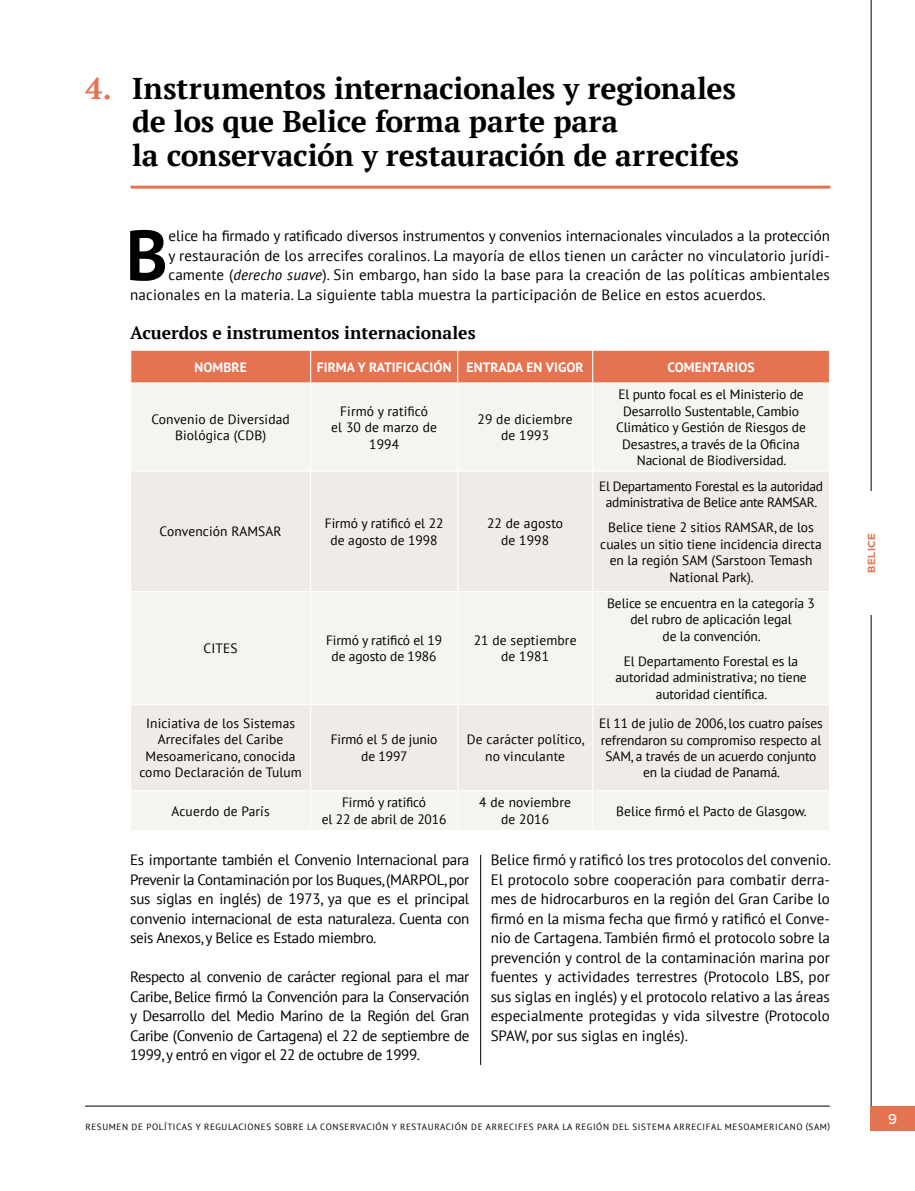
<style>
.page{position:relative;width:915px;height:1191px;background:#fff}
.page>*{position:absolute;margin:0;border:0;box-sizing:border-box;transform-origin:0 0}
.t1{font:700 70.65px "PT Sans";color:#000}
.t2{font:700 30px/33px "PT Serif";letter-spacing:-.005em;color:#000}
.t3{font:700 17.55px "PT Serif";color:#000}
.t4{font:15px/19.5px "PT Sans";color:#000;text-align:justify}
.t5{font:500 15px "Proxima Nova";color:#fff}
.t6{font:13.5px/16.5px "PT Sans";letter-spacing:-.01em;color:#000;text-align:center}
.t7{font:13.5px/16.5px "PT Sans";letter-spacing:.01em;color:#000;text-align:center}
.t8{font:700 13.5px "PT Sans";letter-spacing:.01em;color:#fff}
.t9{font:700 10.5px "Metropolis";letter-spacing:.05em;color:#e47451}
.t10{font:9px "PT Sans";letter-spacing:.07em;color:#000}
.s1{color:#e47451}
.s2{font-style:italic}
</style>
<div class="page">
<hr style="left:85px;top:1105px;width:744px;height:1px;background:#000">
<hr style="left:870px;top:0;width:1px;height:1106px;background:#000">
<div style="left:870px;top:1106px;width:44px;height:24px;background:#e47451"></div>
<div style="left:858px;top:491px;width:24px;height:124px;background:#fff"></div>
<div style="left:131px;top:351px;width:697px;height:31px;background:#e47451"></div>
<div style="left:132px;top:384px;width:696px;height:446px;background:#f6f4f1"></div>
<svg style="left:131px;top:472px;width:697px;height:318px;fill:#efece8"></svg>
<hr style="left:310px;top:351px;width:1px;height:31px;background:#fff">
<hr style="left:457px;top:351px;width:1px;height:31px;background:#fff">
<hr style="left:592px;top:351px;width:1px;height:31px;background:#fff">
<hr style="left:310px;top:383px;width:1px;height:87px;background:#fff">
<hr style="left:457px;top:383px;width:1px;height:87px;background:#fff">
<hr style="left:592px;top:383px;width:1px;height:87px;background:#fff">
<hr style="left:130px;top:470px;width:180px;height:2px;background:#fff">
<hr style="left:310px;top:470px;width:147px;height:2px;background:#fff">
<hr style="left:310px;top:472px;width:1px;height:119px;background:#fff">
<hr style="left:457px;top:470px;width:135px;height:2px;background:#fff">
<hr style="left:457px;top:472px;width:1px;height:119px;background:#fff">
<hr style="left:592px;top:470px;width:237px;height:2px;background:#fff">
<hr style="left:592px;top:472px;width:1px;height:119px;background:#fff">
<hr style="left:130px;top:591px;width:180px;height:1px;background:#fff">
<hr style="left:310px;top:591px;width:147px;height:1px;background:#fff">
<hr style="left:310px;top:592px;width:1px;height:112px;background:#fff">
<hr style="left:457px;top:591px;width:135px;height:1px;background:#fff">
<hr style="left:457px;top:592px;width:1px;height:112px;background:#fff">
<hr style="left:592px;top:591px;width:237px;height:1px;background:#fff">
<hr style="left:592px;top:592px;width:1px;height:112px;background:#fff">
<hr style="left:130px;top:704px;width:180px;height:1px;background:#fff">
<hr style="left:310px;top:704px;width:147px;height:1px;background:#fff">
<hr style="left:310px;top:705px;width:1px;height:85px;background:#fff">
<hr style="left:457px;top:704px;width:135px;height:1px;background:#fff">
<hr style="left:457px;top:705px;width:1px;height:85px;background:#fff">
<hr style="left:592px;top:704px;width:237px;height:1px;background:#fff">
<hr style="left:592px;top:705px;width:1px;height:85px;background:#fff">
<hr style="left:130px;top:790px;width:180px;height:1px;background:#fff">
<hr style="left:310px;top:790px;width:147px;height:1px;background:#fff">
<hr style="left:310px;top:791px;width:1px;height:39px;background:#fff">
<hr style="left:457px;top:790px;width:135px;height:1px;background:#fff">
<hr style="left:457px;top:791px;width:1px;height:39px;background:#fff">
<hr style="left:592px;top:790px;width:237px;height:1px;background:#fff">
<hr style="left:592px;top:791px;width:1px;height:39px;background:#fff">
<hr style="left:130px;top:186px;width:700px;height:3px;background:#e47451">
<hr style="left:480px;top:855px;width:1px;height:210px;background:#000">
<h2 class="t2" style="left:132px;top:72px;width:608px;text-indent:-46px"><span class="s1">4.</span> Instrumentos internacionales y regionales de los que Belice forma parte para<br>la conservación y restauración de arrecifes</h2>
<h1 class="t1" style="left:126px;top:208px;width:43px">B</h1>
<p class="t4" style="left:168px;top:226px;width:662px">elice ha firmado y ratificado diversos instrumentos y convenios internacionales vinculados a la protección</p>
<p class="t4" style="left:168px;top:245px;width:662px">y restauración de los arrecifes coralinos. La mayoría de ellos tienen un carácter no vinculatorio jurídi-</p>
<p class="t4" style="left:168px;top:265px;width:662px">camente (<span class="s2">derecho suave</span>). Sin embargo, han sido la base para la creación de las políticas ambientales</p>
<p class="t4" style="left:130px;top:284px;width:637px">nacionales en la materia. La siguiente tabla muestra la participación de Belice en estos acuerdos.</p>
<p class="t3" style="left:130px;top:321px;width:347px">Acuerdos e instrumentos internacionales</p>
<p class="t8" style="left:194px;top:358px;width:54px">NOMBRE</p>
<p class="t8" style="left:316px;top:358px;width:268px">FIRMA Y RATIFICACIÓN ENTRADA EN VIGOR</p>
<p class="t8" style="left:667px;top:358px;width:89px">COMENTARIOS</p>
<p class="t7" style="left:151px;top:410px;width:140px">Convenio de Diversidad<br>Biológica (CDB)</p>
<p class="t7" style="left:331px;top:402px;width:107px">Firmó y ratificó<br>el 30 de marzo de<br>1994</p>
<p class="t7" style="left:477px;top:410px;width:97px">29 de diciembre de 1993</p>
<p class="t7" style="left:159px;top:523px;width:123px">Convención RAMSAR</p>
<p class="t6" style="left:324px;top:515px;width:120px">Firmó y ratificó el 22 de agosto de 1998</p>
<p class="t7" style="left:487px;top:515px;width:78px">22 de agosto de 1998</p>
<p class="t6" style="left:203px;top:640px;width:36px">CITES</p>
<p class="t6" style="left:326px;top:631px;width:118px">Firmó y ratificó el 19 de agosto de 1986</p>
<p class="t7" style="left:473px;top:631px;width:104px">21 de septiembre de 1981</p>
<p class="t7" style="left:139px;top:714px;width:164px">Iniciativa de los Sistemas<br>Arrecifales del Caribe<br>Mesoamericano, conocida como Declaración de Tulum</p>
<p class="t6" style="left:330px;top:731px;width:108px">Firmó el 5 de junio de 1997</p>
<p class="t7" style="left:467px;top:731px;width:119px">De carácter político, no vinculante</p>
<p class="t6" style="left:616px;top:386px;width:191px">El punto focal es el Ministerio de<br>Desarrollo Sustentable, Cambio<br>Climático y Gestión de Riesgos de<br>Desastres, a través de la Oficina<br>Nacional de Biodiversidad.</p>
<p class="t6" style="left:599px;top:477px;width:225px">El Departamento Forestal es la autoridad administrativa de Belice ante RAMSAR.</p>
<p class="t6" style="left:600px;top:519px;width:223px">Belice tiene 2 sitios RAMSAR, de los cuales un sitio tiene incidencia directa en la región SAM (Sarstoon Temash<br>National Park).</p>
<p class="t6" style="left:607px;top:594px;width:209px">Belice se encuentra en la categoría 3 del rubro de aplicación legal<br>de la convención.</p>
<p class="t6" style="left:615px;top:652px;width:193px">El Departamento Forestal es la autoridad administrativa; no tiene autoridad científica.</p>
<p class="t6" style="left:599px;top:715px;width:225px">El 11 de julio de 2006, los cuatro países refrendaron su compromiso respecto al SAM, a través de un acuerdo conjunto en la ciudad de Panamá.</p>
<p class="t7" style="left:171px;top:802px;width:100px">Acuerdo de París</p>
<p class="t6" style="left:322px;top:794px;width:126px">Firmó y ratificó<br>el 22 de abril de 2016</p>
<p class="t7" style="left:479px;top:794px;width:93px">4 de noviembre de 2016</p>
<p class="t6" style="left:616px;top:802px;width:192px">Belice firmó el Pacto de Glasgow.</p>
<p class="t4" style="left:130px;top:850px;width:340px">Es importante también el Convenio Internacional para Prevenir la Contaminación por los Buques, (MARPOL, por sus siglas en inglés) de 1973, ya que es el principal convenio internacional de esta naturaleza. Cuenta con seis Anexos, y Belice es Estado miembro.</p>
<p class="t4" style="left:130px;top:967px;width:340px">Respecto al convenio de carácter regional para el mar Caribe, Belice firmó la Convención para la Conservación y Desarrollo del Medio Marino de la Región del Gran Caribe (Convenio de Cartagena) el 22 de septiembre de 1999, y entró en vigor el 22 de octubre de 1999.</p>
<p class="t4" style="left:490px;top:850px;width:342px">Belice firmó y ratificó los tres protocolos del convenio.<br>El protocolo sobre cooperación para combatir derra&shy;mes de hidrocarburos en la región del Gran Caribe lo firmó en la misma fecha que firmó y ratificó el Conve&shy;nio de Cartagena. También firmó el protocolo sobre la prevención y control de la contaminación marina por fuentes y actividades terrestres (Protocolo LBS, por sus siglas en inglés) y el protocolo relativo a las áreas especialmente protegidas y vida silvestre (Protocolo SPAW, por sus siglas en inglés).</p>
<p class="t10" style="left:85px;top:1120px;width:745px">RESUMEN DE POLÍTICAS Y REGULACIONES SOBRE LA CONSERVACIÓN Y RESTAURACIÓN DE ARRECIFES PARA LA REGIÓN DEL SISTEMA ARRECIFAL MESOAMERICANO (SAM)</p>
<p class="t9" style="left:864px;top:573px;width:41px;rotate:-90deg">BELICE</p>
<p class="t5" style="left:888px;top:1108px;width:10px">9</p>
</div>
